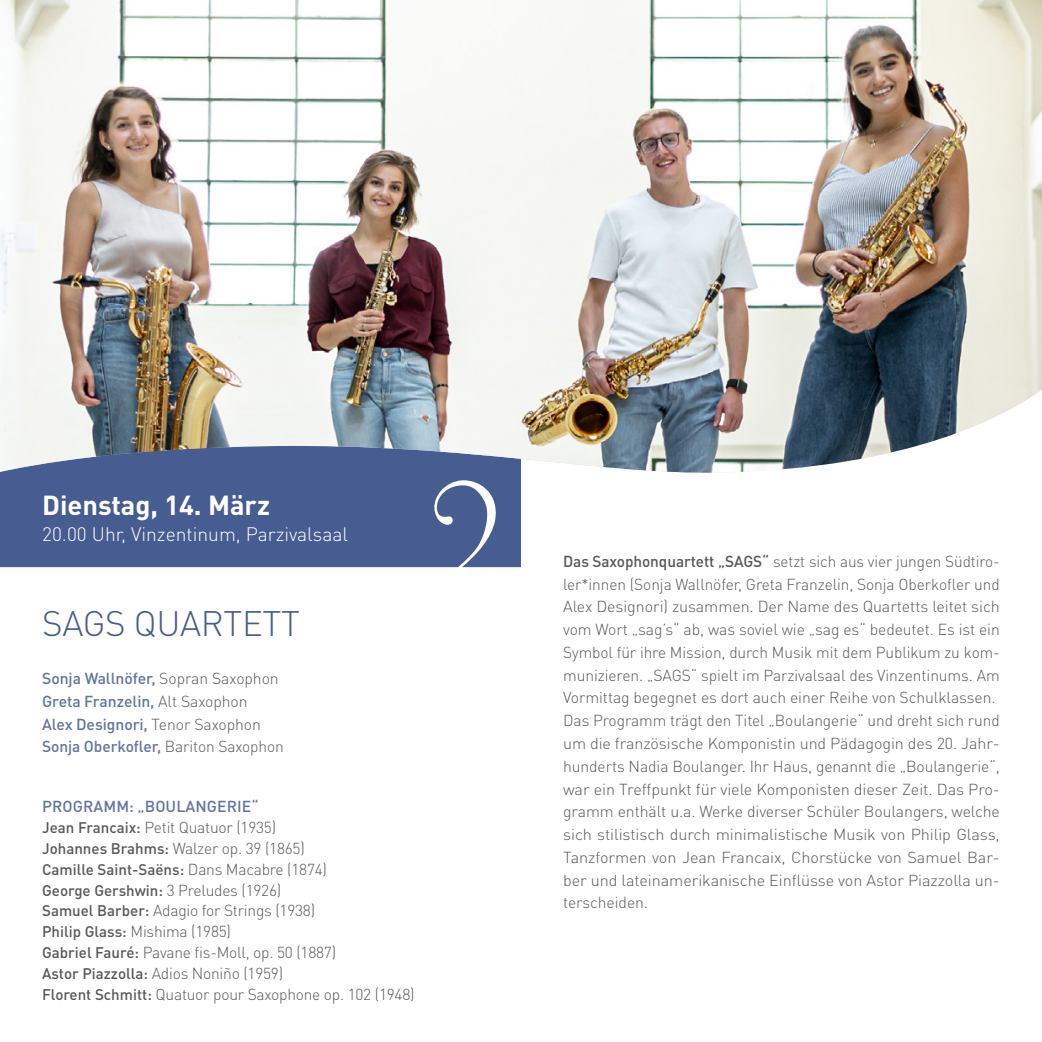
<style>
.page{position:relative;width:1042px;height:1042px;background:#fff}
.page>*{position:absolute;margin:0;border:0;box-sizing:border-box;transform-origin:0 0}
.t1{font:300 35px "DIN Pro";letter-spacing:-.01em;color:#475c91}
.t2{font:700 27.12px "DIN Pro";color:#fff}
.t3{font:300 19.25px "DIN Pro";color:#fff}
.t4{font:300 15.75px/22.8px "DIN Pro";letter-spacing:-.005em;color:#57585a}
.t5{font:500 15.75px/22.8px "DIN Pro";letter-spacing:-.005em;color:#6373a3}
.t6{font:500 15.22px/20.8px "DIN Pro";color:#57585a}
.s1{font-weight:300;color:#57585a}
.s2{font-weight:500;color:#6373a3}
.s3{font-weight:500;font-size:15.22px}
.s4{font-weight:300;font-size:15.75px}
.s5{font-weight:500}
</style>
<div class="page">
<div style="left:0;top:474px;width:521px;height:93px;background:#475c91"></div>
<img style="left:0;top:0;width:1042px;height:474px">
<h2 class="t2" style="left:42px;top:486px;width:229px">Dienstag, 14. März</h2>
<p class="t3" style="left:42px;top:521px;width:307px">20.00 Uhr, Vinzentinum, Parzivalsaal</p>
<h1 class="t1" style="left:42px;top:599px;width:259px">SAGS QUARTETT</h1>
<p class="t5" style="left:42px;top:666px;width:243px">Sonja Wallnöfer, <span class="s1">Sopran Saxophon </span>Greta Franzelin, <span class="s1">Alt Saxophon<br></span>Alex Designori, <span class="s1">Tenor Saxophon </span>Sonja Oberkofler, <span class="s1">Bariton Saxophon</span></p>
<p class="t4" style="left:42px;top:795px;width:264px;line-height:20.8px"><span class="s2">PROGRAMM: „BOULANGERIE“<br></span><span class="s3">Jean Francaix:</span> Petit Quatuor (1935)<br><span class="s3">Johannes Brahms:</span> Walzer op. 39 (1865)</p>
<p class="t6" style="left:42px;top:858px;width:286px">Camille Saint-Saëns: <span class="s4">Dans Macabre (1874)<br></span>George Gershwin: <span class="s4">3 Preludes (1926)</span></p>
<p class="t4" style="left:42px;top:899px;width:374px;line-height:20.8px"><span class="s3">Samuel Barber:</span> Adagio for Strings (1938)<br><span class="s3">Philip Glass:</span> Mishima (1985)<br><span class="s3">Gabriel Fauré:</span> Pavane fis-Moll, op. 50 (1887)<br><span class="s3">Astor Piazzolla:</span> Adios Noniño (1959)<br><span class="s3">Florent Schmitt:</span> Quatuor pour Saxophone op. 102 (1948)</p>
<p class="t4" style="left:563px;top:549px;width:438px"><span class="s5">Das Saxophonquartett „SAGS“</span> setzt sich aus vier jungen Südtiro&shy;ler*innen (Sonja Wallnöfer, Greta Franzelin, Sonja Oberkofler und Alex Designori) zusammen. Der Name des Quartetts leitet sich vom Wort „sag’s“ ab, was soviel wie „sag es“ bedeutet. Es ist ein Symbol für ihre Mission, durch Musik mit dem Publikum zu kom&shy;munizieren. „SAGS“ spielt im Parzivalsaal des Vinzentinums. Am Vormittag begegnet es dort auch einer Reihe von Schulklassen.<br>Das Programm trägt den Titel „Boulangerie“ und dreht sich rund um die französische Komponistin und Pädagogin des 20. Jahr&shy;hunderts Nadia Boulanger. Ihr Haus, genannt die „Boulangerie“, war ein Treffpunkt für viele Komponisten dieser Zeit. Das Pro&shy;gramm enthält u.a. Werke diverser Schüler Boulangers, welche sich stilistisch durch minimalistische Musik von Philip Glass, Tanzformen von Jean Francaix, Chorstücke von Samuel Bar&shy;ber und lateinamerikanische Einflüsse von Astor Piazzolla un&shy;terscheiden.</p>
</div>
